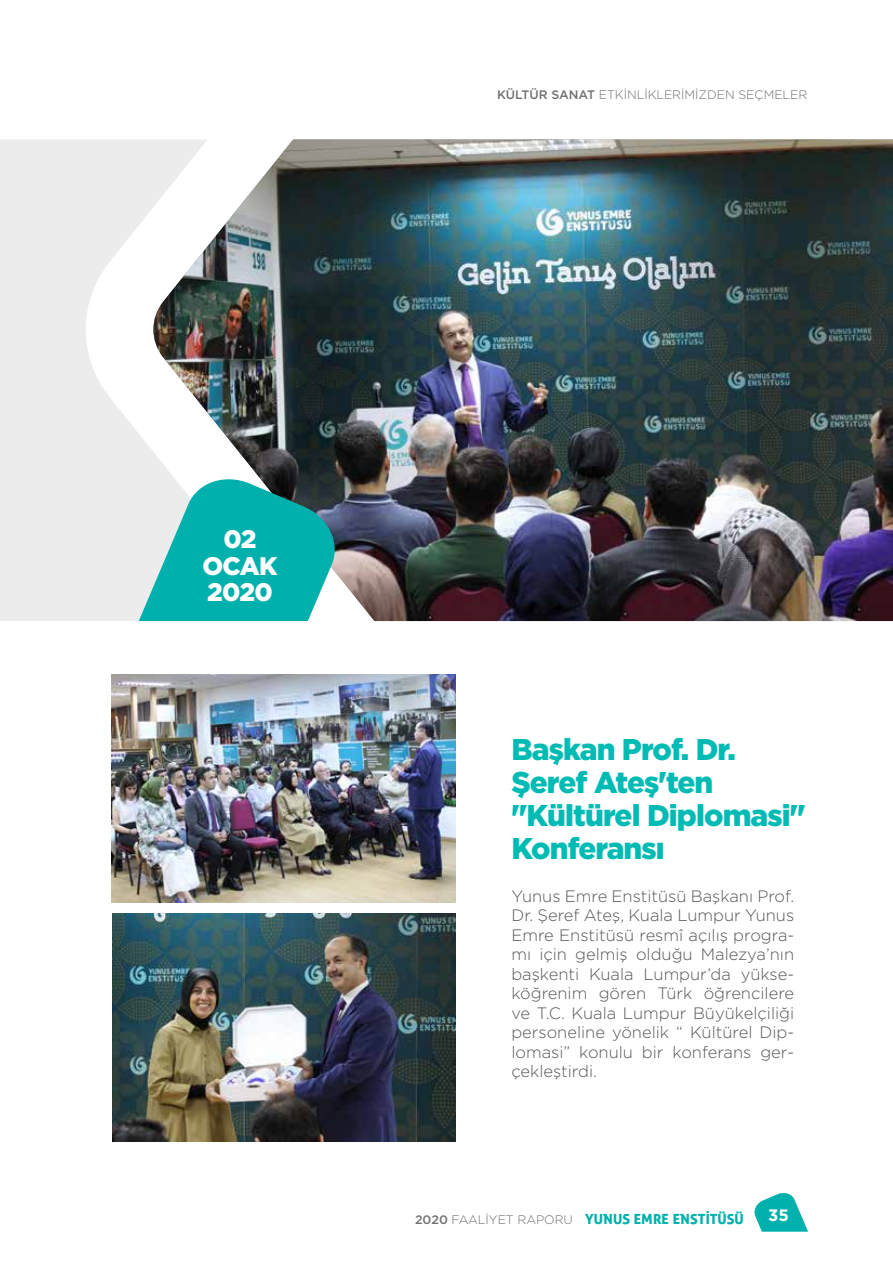
<style>
.page{position:relative;width:893px;height:1263px;background:#fff}
.page>*{position:absolute;margin:0;border:0;box-sizing:border-box;transform-origin:0 0}
.t1{font:900 30px/33px "Gotham";letter-spacing:-.03em;color:#00bbb4}
.t2{font:900 25.35px/26.4px "Gotham";letter-spacing:-.03em;color:#fff;text-align:center}
.t3{font:300 16.5px/19.5px "Gotham";color:#575756;text-align:justify}
.t4{font:700 16.5px "Gotham";color:#fff}
.t5{font:14.1px "Yunus Emre Bold";color:#00b0ad}
.t6{font:300 12.3px "Gotham";color:#706f6f}
.s1{font-weight:500}
.s2{font-family:"Gotham";font-weight:500;font-size:12.3px;color:#706f6f}
.s3{font-family:"Gotham";font-weight:300;font-size:12.3px;color:#706f6f}
</style>
<div class="page">
<svg style="left:754px;top:1193px;width:54px;height:39px"></svg>
<img style="left:113px;top:913px;width:342px;height:228px">
<img style="left:112px;top:674px;width:343px;height:229px">
<svg style="left:0;top:140px;width:153px;height:481px;background:#eee"></svg>
<img style="left:153px;top:139px;width:740px;height:482px">
<svg style="left:139px;top:473px;width:202px;height:148px;background:#39b2b0"></svg>
<p class="t6" style="left:497px;top:87px;width:312px"><span class="s1">KÜLTÜR SANAT</span> ETKİNLİKLERİMİZDEN SEÇMELER</p>
<h2 class="t2" style="left:202px;top:526px;width:77px">02<br>OCAK<br>2020</h2>
<h1 class="t1" style="left:511px;top:732px;width:296px">Başkan Prof. Dr.<br>Şeref Ateş'ten "Kültürel Diplomasi"<br>Konferansı</h1>
<p class="t3" style="left:511px;top:886px;width:284px">Yunus Emre Enstitüsü Başkanı Prof.<br>Dr. Şeref Ateş, Kuala Lumpur Yunus Emre Enstitüsü resmî açılış progra&shy;mı için gelmiş olduğu Malezya’nın başkenti Kuala Lumpur’da yükse&shy;köğrenim gören Türk öğrencilere ve T.C. Kuala Lumpur Büyükelçiliği personeline yönelik “ Kültürel Dip&shy;lomasi” konulu bir konferans ger&shy;çekleştirdi.</p>
<p class="t5" style="left:415px;top:1211px;width:330px"><span class="s2">2020</span> <span class="s3">FAALİYET RAPORU</span> YUNUS EMRE ENSTİTÜSÜ</p>
<p class="t4" style="left:768px;top:1204px;width:22px">35</p>
</div>
